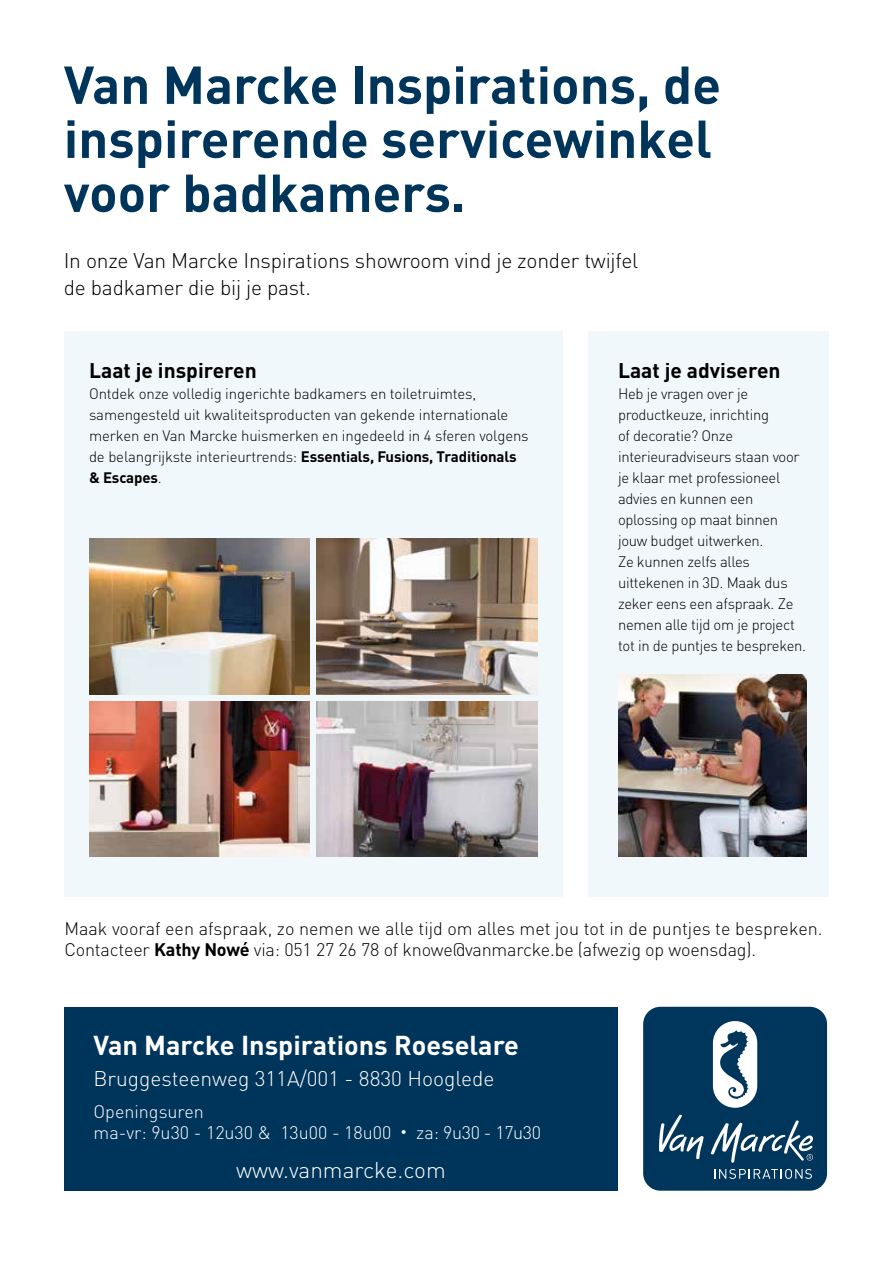
<style>
.page{position:relative;width:893px;height:1263px;background:#fff}
.page>*{position:absolute;margin:0;border:0;box-sizing:border-box;transform-origin:0 0}
.t1{font:700 52.5px/54px "DINOT";color:#00355b}
.t2{font:700 27px "DINOT";color:#fff}
.t3{font:300 22.5px "DINOT";color:#fff}
.t4{font:300 21px/27px "DIN";letter-spacing:-.01em;color:#000}
.t5{font:300 21px "DINOT";color:#fff}
.t6{font:700 21px "DINOT";color:#000}
.t7{font:300 18px/21.6px "DINOT";letter-spacing:-.01em;color:#000}
.t8{font:300 18px/21px "DINOT";color:#fff}
.t9{font:300 15px/21px "DIN";letter-spacing:-.02em;color:#000}
.s1{font-weight:700}
</style>
<div class="page">
<div style="left:64px;top:332px;width:499px;height:565px;background:#f1f8fb"></div>
<img style="left:89px;top:539px;width:221px;height:155px">
<img style="left:89px;top:701px;width:221px;height:155px">
<img style="left:317px;top:539px;width:220px;height:155px">
<img style="left:317px;top:701px;width:220px;height:155px">
<div style="left:588px;top:332px;width:241px;height:565px;background:#f1f8fb"></div>
<img style="left:618px;top:674px;width:188px;height:182px">
<div style="left:643px;top:1007px;width:184px;height:184px;background:#00365c;border-radius:17px"></div>
<svg style="left:713px;top:1021px;width:44px;height:87px"></svg>
<svg style="left:659px;top:1114px;width:45px;height:46px"></svg>
<svg style="left:710px;top:1120px;width:103px;height:43px"></svg>
<svg style="left:714px;top:1169px;width:98px;height:10px"></svg>
<div style="left:64px;top:1007px;width:554px;height:184px;background:#00355b"></div>
<h1 class="t1" style="left:64px;top:56px;width:659px">Van Marcke Inspirations, de inspirerende servicewinkel voor badkamers.</h1>
<h3 class="t4" style="left:64px;top:247px;width:576px">In onze Van Marcke Inspirations showroom vind je zonder twijfel de badkamer die bij je past.</h3>
<h3 class="t6" style="left:89px;top:356px;width:169px">Laat je inspireren</h3>
<p class="t9" style="left:89px;top:382px;width:441px">Ontdek onze volledig ingerichte badkamers en toiletruimtes, samengesteld uit kwaliteitsproducten van gekende internationale merken en Van Marcke huismerken en ingedeeld in 4 sferen volgens de belangrijkste interieurtrends: <span class="s1">Essentials, Fusions, Traditionals &amp; Escapes</span>.</p>
<h3 class="t6" style="left:618px;top:356px;width:164px">Laat je adviseren</h3>
<p class="t9" style="left:618px;top:382px;width:190px">Heb je vragen over je productkeuze, inrichting<br>of decoratie? Onze interieuradviseurs staan voor je klaar met professioneel advies en kunnen een oplossing op maat binnen jouw budget uitwerken.<br>Ze kunnen zelfs alles uittekenen in 3D. Maak dus zeker eens een afspraak. Ze nemen alle tijd om je project tot in de puntjes te bespreken.</p>
<p class="t7" style="left:64px;top:917px;width:760px">Maak vooraf een afspraak, zo nemen we alle tijd om alles met jou tot in de puntjes te bespreken.<br>Contacteer <span class="s1">Kathy Nowé</span> via: 051 27 26 78 of knowe@vanmarcke.be (afwezig op woensdag).</p>
<h2 class="t2" style="left:94px;top:1027px;width:427px">Van Marcke Inspirations Roeselare</h2>
<h3 class="t5" style="left:94px;top:1064px;width:402px">Bruggesteenweg 311A/001 - 8830 Hooglede</h3>
<p class="t8" style="left:94px;top:1100px;width:449px">Openingsuren<br>ma-vr: 9u30 - 12u30 &amp; 13u00 - 18u00 <sup>•</sup> za: 9u30 - 17u30</p>
<h3 class="t3" style="left:236px;top:1155px;width:211px">www.vanmarcke.com</h3>
</div>
